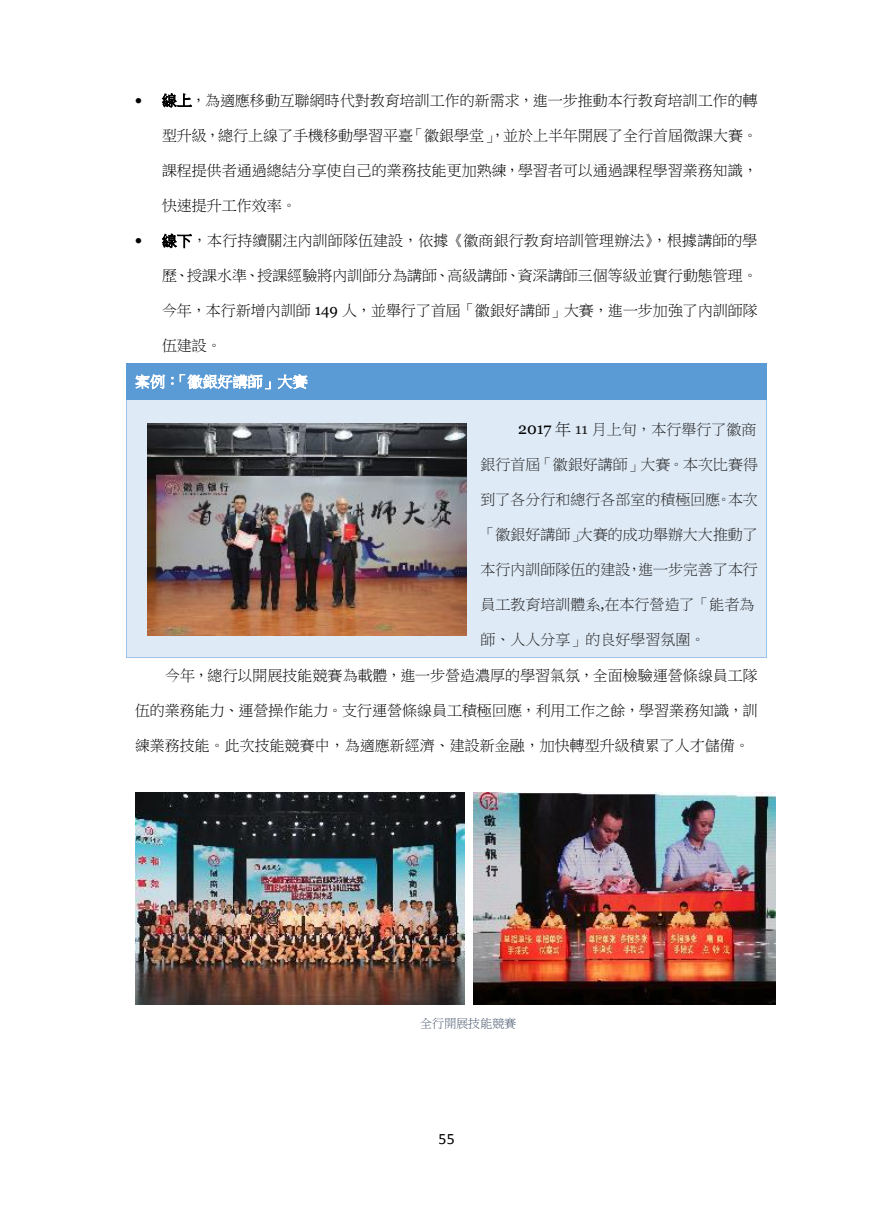
<style>
.page{position:relative;width:893px;height:1212px;background:#fff}
.page>*{position:absolute;margin:0;border:0;box-sizing:border-box;transform-origin:0 0}
.t1{font:15.9px "Calibri";color:#000}
.t2{font:15px "P Ming Li U";color:#000}
.t3{font:15px "P Ming Li U";color:#202020}
.t4{font:12px "P Ming Li U";color:#44546a}
.s1{font-family:"Georgia"}
.s2{font-family:"Georgia";font-size:15.9px;color:#000}
.s3{font-size:15.9px;color:#000}
</style>
<div class="page">
<svg style="left:162px;top:93px;width:30px;height:15px"></svg>
<svg style="left:162px;top:234px;width:30px;height:15px"></svg>
<div style="left:127px;top:364px;width:639px;height:35px;background:#5b9bd5"></div>
<svg style="left:135px;top:374px;width:30px;height:15px"></svg>
<svg style="left:171px;top:377px;width:3px;height:8px"></svg>
<svg style="left:180px;top:374px;width:91px;height:15px"></svg>
<svg style="left:278px;top:374px;width:30px;height:15px"></svg>
<hr style="left:127px;top:363px;width:639px;height:1px;background:#5b9bd5">
<hr style="left:766px;top:364px;width:1px;height:35px;background:#5b9bd5">
<div style="left:127px;top:400px;width:639px;height:257px;background:#deeaf6"></div>
<hr style="left:127px;top:399px;width:639px;height:1px;background:#5b9bd5">
<hr style="left:127px;top:400px;width:1px;height:257px;background:#9cc2e5">
<hr style="left:127px;top:657px;width:639px;height:1px;background:#9cc2e5">
<hr style="left:766px;top:400px;width:1px;height:257px;background:#9cc2e5">
<img style="left:147px;top:423px;width:320px;height:213px">
<img style="left:135px;top:792px;width:330px;height:213px">
<img style="left:474px;top:792px;width:301px;height:213px">
<p class="t2" style="left:135px;top:93px;width:624px">• 線上，為適應移動互聯網時代對教育培訓工作的新需求，進一步推動本行教育培訓工作的轉</p>
<p class="t2" style="left:162px;top:128px;width:597px">型升級，總行上線了手機移動學習平臺「徽銀學堂」，並於上半年開展了全行首屆微課大賽。</p>
<p class="t2" style="left:162px;top:163px;width:597px">課程提供者通過總結分享使自己的業務技能更加熟練，學習者可以通過課程學習業務知識，</p>
<p class="t2" style="left:162px;top:198px;width:136px">快速提升工作效率。</p>
<p class="t2" style="left:135px;top:233px;width:624px">• 線下，本行持續關注內訓師隊伍建設，依據《徽商銀行教育培訓管理辦法》，根據講師的學</p>
<p class="t2" style="left:162px;top:268px;width:597px">歷、授課水準、授課經驗將內訓師分為講師、高級講師、資深講師三個等級並實行動態管理。</p>
<p class="t2" style="left:162px;top:303px;width:597px">今年，本行新增內訓師 <span class="s1">149</span> 人，並舉行了首屆「徽銀好講師」大賽，進一步加強了內訓師隊</p>
<p class="t2" style="left:162px;top:338px;width:61px">伍建設。</p>
<p class="t3" style="left:518px;top:422px;width:240px"><span class="s2">2017</span> <span class="s3">年</span> <span class="s1">11</span> 月上旬，本行舉行了徽商</p>
<p class="t3" style="left:480px;top:457px;width:279px">銀行首屆「徽銀好講師」大賽。本次比賽得</p>
<p class="t3" style="left:480px;top:492px;width:279px">到了各分行和總行各部室的積極回應。本次</p>
<p class="t3" style="left:480px;top:527px;width:279px">「徽銀好講師」大賽的成功舉辦大大推動了</p>
<p class="t3" style="left:480px;top:562px;width:279px">本行內訓師隊伍的建設，進一步完善了本行</p>
<p class="t3" style="left:480px;top:597px;width:275px">員工教育培訓體系<span class="s1">,</span>在本行營造了「能者為</p>
<p class="t3" style="left:480px;top:632px;width:226px">師、人人分享」的良好學習氛圍。</p>
<p class="t2" style="left:165px;top:668px;width:594px">今年，總行以開展技能競賽為載體，進一步營造濃厚的學習氣氛，全面檢驗運營條線員工隊</p>
<p class="t2" style="left:135px;top:703px;width:624px">伍的業務能力、運營操作能力。支行運營條線員工積極回應，利用工作之餘，學習業務知識，訓</p>
<p class="t2" style="left:135px;top:738px;width:616px">練業務技能。此次技能競賽中，為適應新經濟、建設新金融，加快轉型升級積累了人才儲備。</p>
<p class="t4" style="left:420px;top:1017px;width:98px">全行開展技能競賽</p>
<p class="t1" style="left:439px;top:1129px;width:18px">55</p>
</div>
